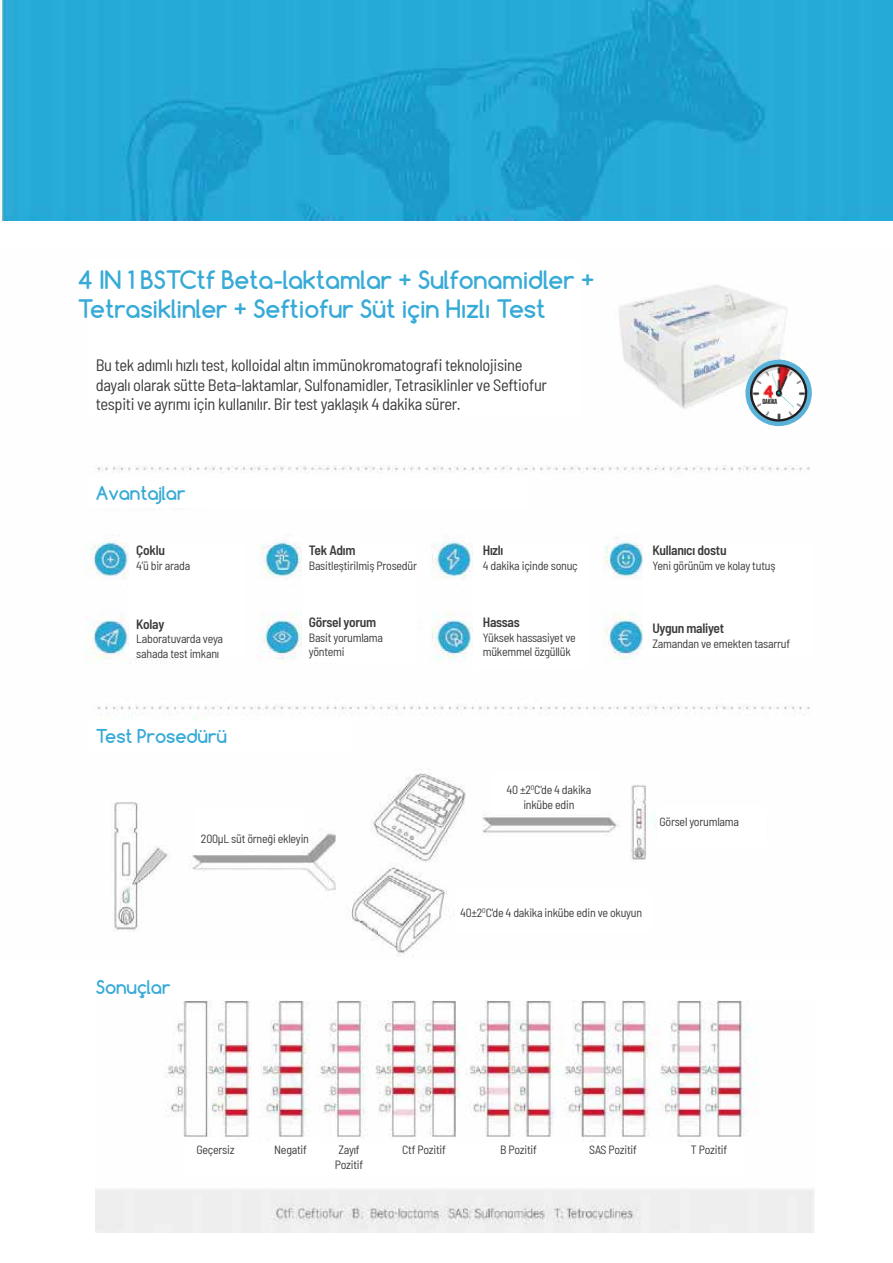
<style>
.page{position:relative;width:893px;height:1263px;background:#fff}
.page>*{position:absolute;margin:0;border:0;box-sizing:border-box;transform-origin:0 0}
.t1{font:700 24px/28.8px "Comfortaa";letter-spacing:-.005em;color:#37aad7}
.t2{font:700 18px "Comfortaa";letter-spacing:-.005em;color:#37aad7}
.t3{font:semi-condensed 16.5px/19.8px "Barlow";letter-spacing:-.02em;color:#3c3c3b}
.t4{font:600 semi-condensed 13.5px "Barlow";letter-spacing:-.02em;color:#3c3c3b}
.t5{font:semi-condensed 12px/14.4px "Barlow";letter-spacing:-.02em;color:#3c3c3b}
.t6{font:700 6px "Antonio";letter-spacing:-.03em;color:#1d1d1b}
</style>
<div class="page">
<img style="left:0;top:0;width:893px;height:220px">
<img style="left:85px;top:285px;width:727px;height:671px">
<div style="left:196px;top:807px;width:109px;height:42px;background:#fff"></div>
<div style="left:491px;top:772px;width:110px;height:42px;background:#fff"></div>
<div style="left:657px;top:805px;width:110px;height:43px;background:#fff"></div>
<div style="left:455px;top:890px;width:196px;height:43px;background:#fff"></div>
<div style="left:87px;top:478px;width:442px;height:30px;background:#fff"></div>
<div style="left:87px;top:260px;width:493px;height:158px;background:#fff"></div>
<div style="left:87px;top:721px;width:263px;height:30px;background:#fff"></div>
<div style="left:129px;top:543px;width:115px;height:115px;background:#fff"></div>
<div style="left:302px;top:543px;width:114px;height:120px;background:#fff"></div>
<div style="left:473px;top:543px;width:114px;height:126px;background:#fff"></div>
<div style="left:644px;top:543px;width:168px;height:115px;background:#fff"></div>
<svg style="left:745px;top:360px;width:67px;height:66px"></svg>
<svg style="left:750px;top:360px;width:59px;height:63px"></svg>
<img style="left:96px;top:1001px;width:718px;height:232px">
<div style="left:184px;top:1143px;width:561px;height:33px;background:#fff"></div>
<h1 class="t1" style="left:78px;top:265px;width:518px">4 IN 1 BSTCtf Beta-laktamlar + Sulfonamidler +<br>Tetrasiklinler + Seftiofur Süt için Hızlı Test</h1>
<h3 class="t3" style="left:96px;top:354px;width:453px">Bu tek adımlı hızlı test, kolloidal altın immünokromatografi teknolojisine dayalı olarak sütte Beta-laktamlar, Sulfonamidler, Tetrasiklinler ve Seftiofur tespiti ve ayrımı için kullanılır. Bir test yaklaşık 4 dakika sürer.</h3>
<p class="t6" style="left:762px;top:397px;width:16px">DAKİKA</p>
<h2 class="t2" style="left:96px;top:482px;width:91px">Avantajlar</h2>
<p class="t4" style="left:136px;top:541px;width:30px">Çoklu</p>
<p class="t5" style="left:136px;top:557px;width:55px">4’ü bir arada</p>
<p class="t4" style="left:136px;top:614px;width:30px">Kolay</p>
<p class="t5" style="left:136px;top:631px;width:88px">Laboratuvarda veya sahada test imkanı</p>
<h2 class="t2" style="left:96px;top:725px;width:133px">Test Prosedürü</h2>
<p class="t4" style="left:309px;top:541px;width:48px">Tek Adım</p>
<p class="t5" style="left:309px;top:557px;width:110px">Basitleştirilmiş Prosedür</p>
<p class="t4" style="left:309px;top:613px;width:69px">Görsel yorum</p>
<p class="t5" style="left:309px;top:629px;width:76px">Basit yorumlama yöntemi</p>
<p class="t5" style="left:201px;top:830px;width:110px">200μL süt örneği ekleyin</p>
<h2 class="t2" style="left:96px;top:976px;width:76px">Sonuçlar</h2>
<p class="t4" style="left:483px;top:541px;width:22px">Hızlı</p>
<p class="t5" style="left:483px;top:557px;width:96px">4 dakika içinde sonuç</p>
<p class="t4" style="left:483px;top:613px;width:38px">Hassas</p>
<p class="t5" style="left:483px;top:629px;width:94px">Yüksek hassasiyet ve mükemmel özgüllük</p>
<p class="t4" style="left:652px;top:541px;width:76px">Kullanıcı dostu</p>
<p class="t5" style="left:652px;top:557px;width:125px">Yeni görünüm ve kolay tutuş</p>
<p class="t4" style="left:652px;top:619px;width:73px">Uygun maliyet</p>
<p class="t5" style="left:652px;top:635px;width:139px">Zamandan ve emekten tasarruf</p>
<p class="t5" style="left:507px;top:782px;width:86px;text-align:center">40 ±2<sup>0</sup>C'de 4 dakika inkübe edin</p>
<p class="t5" style="left:659px;top:814px;width:81px">Görsel yorumlama</p>
<p class="t5" style="left:460px;top:905px;width:184px">40±2<sup>0</sup>C'de 4 dakika inkübe edin ve okuyun</p>
<p class="t5" style="left:196px;top:1142px;width:40px">Geçersiz</p>
<p class="t5" style="left:274px;top:1142px;width:34px">Negatif</p>
<p class="t5" style="left:335px;top:1142px;width:30px">Zayıf<br>Pozitif</p>
<p class="t5" style="left:402px;top:1142px;width:45px">Ctf Pozitif</p>
<p class="t5" style="left:500px;top:1142px;width:38px">B Pozitif</p>
<p class="t5" style="left:589px;top:1142px;width:49px">SAS Pozitif</p>
<p class="t5" style="left:691px;top:1142px;width:38px">T Pozitif</p>
</div>
